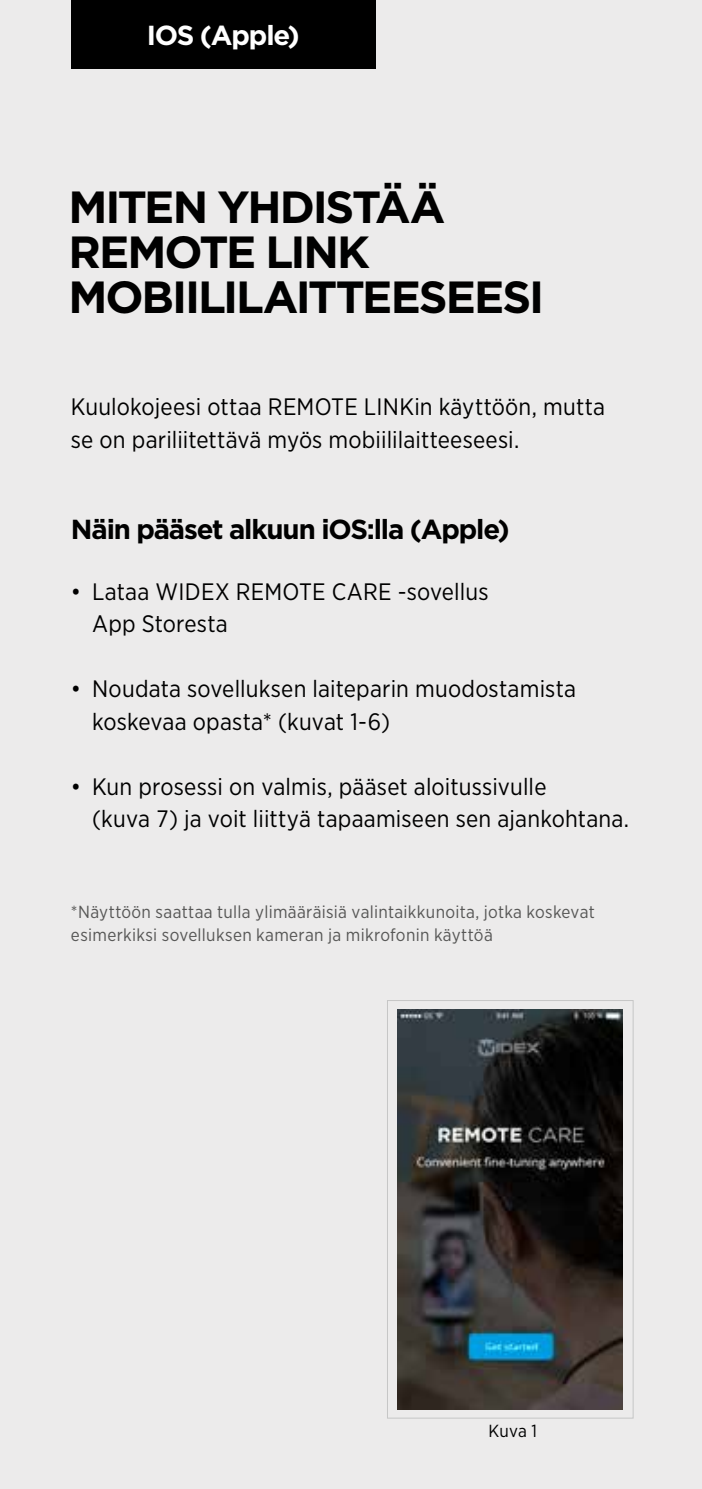
<style>
.page{position:relative;width:702px;height:1489px;background:#fff}
.page>*{position:absolute;margin:0;border:0;box-sizing:border-box;transform-origin:0 0}
.t1{font:700 45px/45px "Gotham";letter-spacing:-.045em;color:#000}
.t2{font:700 27.5px "Gotham";letter-spacing:-.045em;color:#000}
.t3{font:700 27.5px "Gotham";letter-spacing:-.045em;color:#fff}
.t4{font:23.75px/32.5px "Gotham Narrow";letter-spacing:.005em;color:#000}
.t5{font:17.5px/22.5px "Gotham Narrow";letter-spacing:.015em;color:#575756}
.t6{font:17.5px "Gotham Narrow";color:#000}
</style>
<div class="page">
<div style="left:0;top:0;width:702px;height:1488px;background:#ecebeb"></div>
<div style="left:387px;top:1000px;width:246px;height:418px;border:1px solid #c6c6c6"></div>
<img style="left:397px;top:1009px;width:225px;height:400px">
<div style="left:71px;top:0;width:305px;height:69px;background:#000"></div>
<p class="t3" style="left:147px;top:18px;width:154px">IOS (Apple)</p>
<h1 class="t1" style="left:68px;top:184px;width:477px">MITEN YHDISTÄÄ<br>REMOTE LINK<br>MOBIILILAITTEESEESI</h1>
<p class="t4" style="left:71px;top:390px;width:535px">Kuulokojeesi ottaa REMOTE LINKin käyttöön, mutta se on pariliitettävä myös mobiililaitteeseesi.</p>
<p class="t2" style="left:71px;top:511px;width:440px">Näin pääset alkuun iOS:lla (Apple)</p>
<p class="t4" style="left:92px;top:574px;width:398px;text-indent:-21px">• Lataa WIDEX REMOTE CARE -sovellus<br>App Storesta</p>
<p class="t4" style="left:92px;top:672px;width:485px;text-indent:-21px">• Noudata sovelluksen laiteparin muodostamista koskevaa opasta* (kuvat 1-6)</p>
<p class="t4" style="left:92px;top:769px;width:538px;text-indent:-21px">• Kun prosessi on valmis, pääset aloitussivulle<br>(kuva 7) ja voit liittyä tapaamiseen sen ajankohtana.</p>
<p class="t5" style="left:71px;top:900px;width:525px">*Näyttöön saattaa tulla ylimääräisiä valintaikkunoita, jotka koskevat esimerkiksi sovelluksen kameran ja mikrofonin käyttöä</p>
<p class="t6" style="left:488px;top:1419px;width:50px">Kuva 1</p>
</div>
